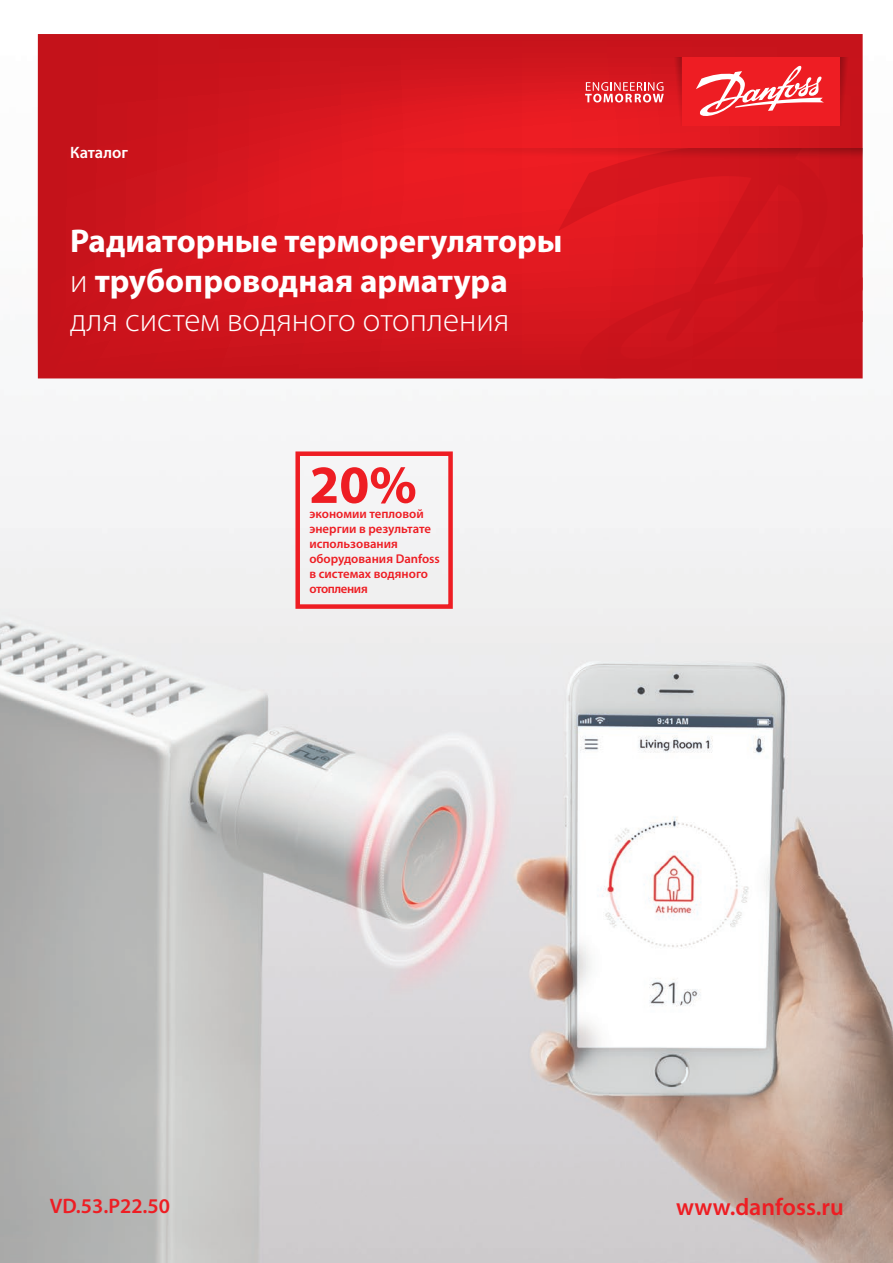
<style>
.page{position:relative;width:893px;height:1263px;background:#fff}
.page>*{position:absolute;margin:0;border:0;box-sizing:border-box;transform-origin:0 0}
.t1{font:700 54px "Myriad Pro";color:#ee1d23}
.Front_page__Headline{font:700 33px/39.6px "Myriad Pro";color:#fff}
.Front_page__Headline-2{font:300 33px "Myriad Pro";color:#fff}
.t2{font:600 24px "Myriad Pro";color:#ee1d23}
.t3{font:600 21px "Myriad Pro";color:#ee1d23}
.Front_page__Document{font:600 16.5px "Myriad Pro";color:#fff}
.t4{font:600 12.75px/15px "Myriad Pro";color:#ee1d23}
.s1{font-weight:300}
</style>
<div class="page">
<img style="left:0;top:34px;width:893px;height:1229px">
<svg style="left:38px;top:34px;width:825px;height:344px;background:#d3151d"></svg>
<svg style="left:558px;top:161px;width:305px;height:217px;background:#d0151d"></svg>
<svg style="left:840px;top:57px;width:12px;height:69px"></svg>
<svg style="left:365px;top:149px;width:498px;height:12px;background:#d5171e"></svg>
<div style="left:682px;top:57px;width:158px;height:69px;background:#ee1d23"></div>
<svg style="left:585px;top:57px;width:97px;height:69px;background:#dd2b32"></svg>
<svg style="left:696px;top:65px;width:128px;height:51px"></svg>
<div style="left:295px;top:451px;width:158px;height:158px;border:4px solid #ee1d23"></div>
<p class="Front_page__Document" style="left:70px;top:142px;width:59px">Каталог</p>
<p class="Front_page__Headline" style="left:70px;top:220px;width:494px">Радиаторные терморегуляторы <span class="s1">и</span> трубопроводная арматура</p>
<p class="Front_page__Headline-2" style="left:70px;top:302px;width:441px">для систем водяного отопления</p>
<p class="t1" style="left:309px;top:449px;width:109px">20%</p>
<p class="t4" style="left:309px;top:506px;width:116px">экономии тепловой</p>
<p class="t4" style="left:309px;top:521px;width:123px">энергии в результате</p>
<p class="t4" style="left:309px;top:536px;width:90px">использования</p>
<p class="t4" style="left:309px;top:551px;width:132px">оборудования Danfoss</p>
<p class="t4" style="left:309px;top:566px;width:120px">в системах водяного отопления</p>
<p class="t3" style="left:50px;top:1192px;width:122px">VD.53.P22.50</p>
<p class="t2" style="left:676px;top:1191px;width:169px">www.danfoss.ru</p>
</div>
